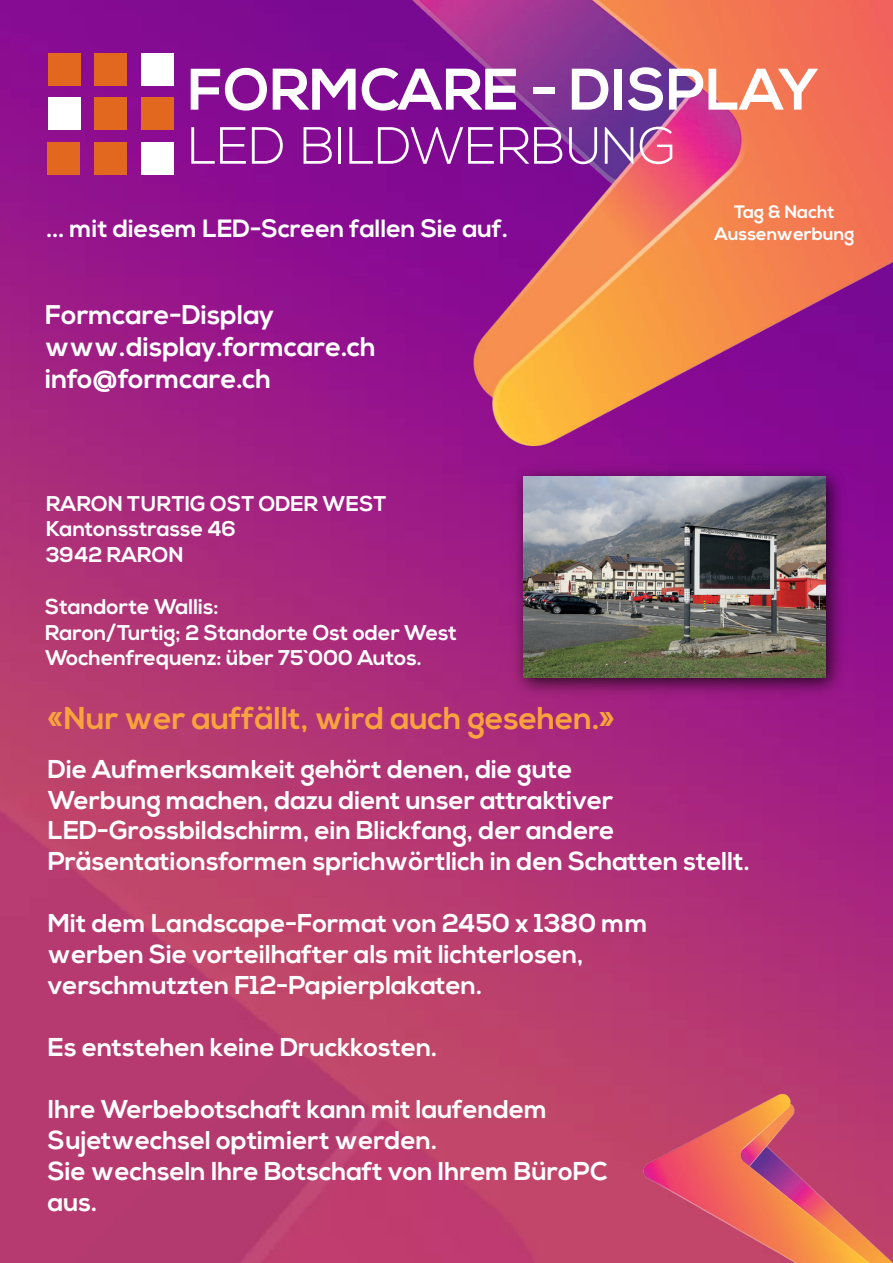
<style>
.page{position:relative;width:893px;height:1263px;background:#fff}
.page>*{position:absolute;margin:0;border:0;box-sizing:border-box;transform-origin:0 0}
.t1{font:700 58.5px "Nexa";color:#fff}
.t2{font:300 52.2px "Nexa";color:#fff}
.t3{font:700 31.5px "Nexa";color:#f9a33f}
.t4{font:700 27px/32.4px "Nexa";color:#fff}
.t5{font:700 25.8px/30.9px "Nexa";color:#fff}
.t6{font:700 24.9px "Nexa";color:#fff}
.t7{font:700 21.3px/25.5px "Nexa";color:#fff}
.t8{font:700 18px/21.6px "Nexa";color:#fff;text-align:center}
</style>
<div class="page">
<img style="left:0;top:0;width:893px;height:1263px">
<img style="left:412px;top:0;width:481px;height:445px">
<img style="left:624px;top:1095px;width:269px;height:168px">
<div style="left:48px;top:53px;width:32px;height:32px;background:#e3681f"></div>
<div style="left:94px;top:97px;width:32px;height:33px;background:#e3681f"></div>
<div style="left:48px;top:97px;width:32px;height:33px;background:#fff"></div>
<div style="left:94px;top:53px;width:32px;height:32px;background:#e3681f"></div>
<div style="left:94px;top:142px;width:32px;height:32px;background:#e3681f"></div>
<div style="left:141px;top:142px;width:32px;height:32px;background:#fff"></div>
<div style="left:141px;top:97px;width:32px;height:33px;background:#e3681f"></div>
<div style="left:141px;top:53px;width:32px;height:32px;background:#fff"></div>
<div style="left:47px;top:143px;width:32px;height:32px;background:#e3681f"></div>
<img style="left:505px;top:458px;width:347px;height:247px">
<img style="left:523px;top:477px;width:302px;height:201px">
<h1 class="t1" style="left:188px;top:56px;width:632px">FORMCARE - DISPLAY</h1>
<h2 class="t2" style="left:188px;top:116px;width:490px">LED BILDWERBUNG</h2>
<p class="t6" style="left:46px;top:214px;width:463px">... mit diesem LED-Screen fallen Sie auf.</p>
<p class="t4" style="left:45px;top:299px;width:332px">Formcare-Display www.display.formcare.ch info@formcare.ch</p>
<p class="t7" style="left:46px;top:491px;width:342px">RARON TURTIG OST ODER WEST<br>Kantonsstrasse 46<br>3942 RARON</p>
<p class="t7" style="left:45px;top:595px;width:414px">Standorte Wallis:<br>Raron/Turtig; 2 Standorte Ost oder West<br>Wochenfrequenz: über 75`000 Autos.</p>
<p class="t3" style="left:48px;top:700px;width:568px">«Nur wer auffällt, wird auch gesehen.»</p>
<p class="t8" style="left:715px;top:202px;width:141px">Tag &amp; Nacht<br>Aussenwerbung</p>
<p class="t5" style="left:48px;top:754px;width:703px">Die Aufmerksamkeit gehört denen, die gute<br>Werbung machen, dazu dient unser attraktiver LED-Grossbildschirm, ein Blickfang, der andere Präsentationsformen sprichwörtlich in den Schatten stellt.</p>
<p class="t5" style="left:48px;top:909px;width:601px">Mit dem Landscape-Format von 2450 x 1380 mm werben Sie vorteilhafter als mit lichterlosen, verschmutzten F12-Papierplakaten.</p>
<p class="t5" style="left:48px;top:1032px;width:391px">Es entstehen keine Druckkosten.</p>
<p class="t5" style="left:48px;top:1094px;width:561px">Ihre Werbebotschaft kann mit laufendem<br>Sujetwechsel optimiert werden.<br>Sie wechseln Ihre Botschaft von Ihrem BüroPC aus.</p>
</div>
